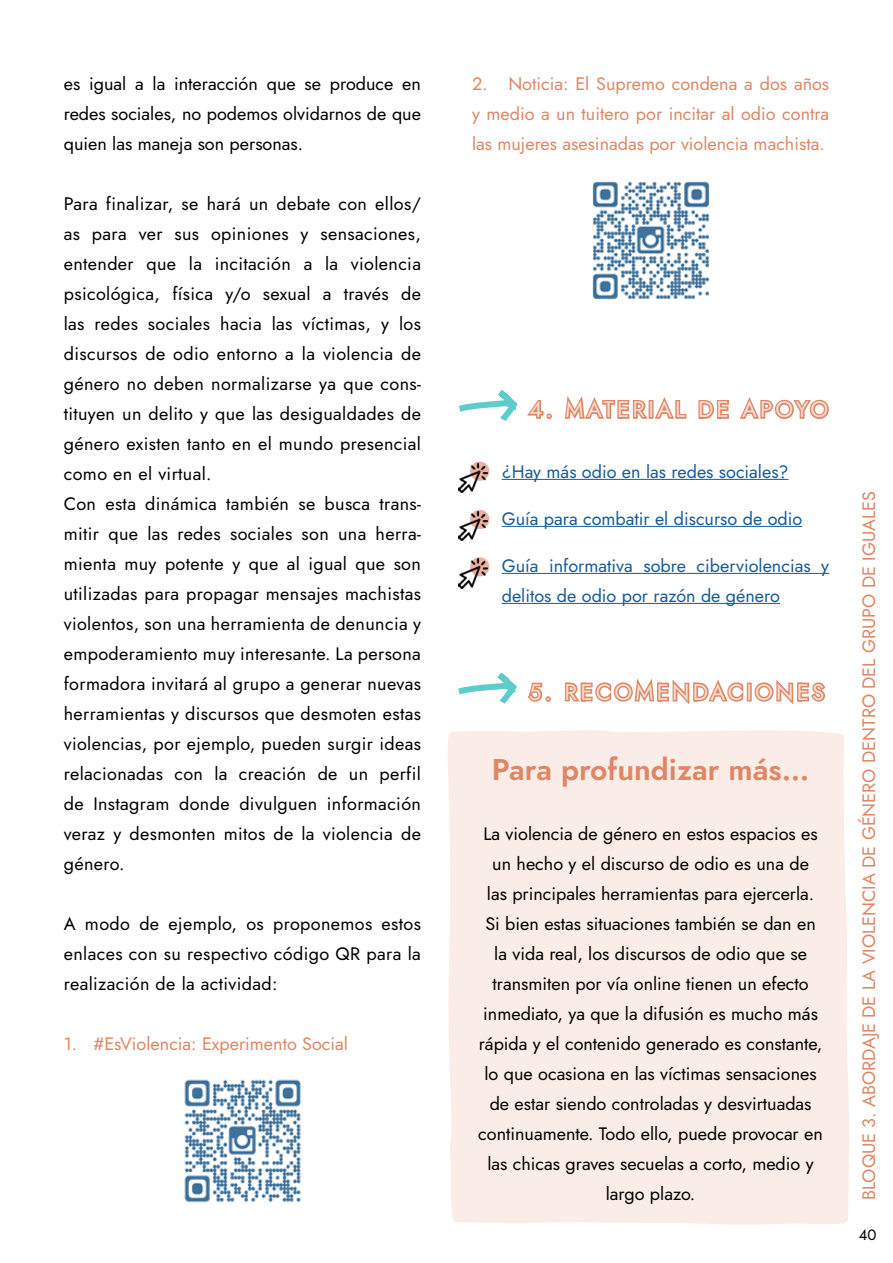
<style>
.page{position:relative;width:893px;height:1263px;background:#fff}
.page>*{position:absolute;margin:0;border:0;box-sizing:border-box;transform-origin:0 0}
.t1{font:600 30px "Jost";color:#e08664}
.t2{font:22.5px "Jost";letter-spacing:.14em;color:#f5ddd3}
.t3{font:18px/30px "Jost";letter-spacing:.02em;color:#000;text-align:justify}
.t4{font:18px/30px "Jost";color:#000;text-align:center}
.t5{font:18px/30px "Jost";color:#e08664;text-align:justify}
.t6{font:18px/30px "Jost";color:#165b9a}
.t7{font:15px "Jost";color:#000}
</style>
<div class="page">
<svg style="left:470px;top:461px;width:19px;height:20px"></svg>
<img style="left:458px;top:463px;width:30px;height:30px">
<svg style="left:470px;top:510px;width:19px;height:19px"></svg>
<img style="left:458px;top:511px;width:30px;height:30px">
<svg style="left:470px;top:557px;width:19px;height:19px"></svg>
<img style="left:458px;top:559px;width:30px;height:29px">
<svg style="left:459px;top:390px;width:93px;height:31px"></svg>
<svg style="left:564px;top:396px;width:52px;height:23px"></svg>
<div style="left:618px;top:414px;width:11px;height:5px;border:3px solid #e08664"></div>
<div style="left:618px;top:400px;width:11px;height:5px;border:3px solid #e08664"></div>
<div style="left:618px;top:406px;width:11px;height:5px;border:3px solid #e08664"></div>
<div style="left:617px;top:400px;width:5px;height:19px;border:3px solid #e08664"></div>
<svg style="left:632px;top:397px;width:55px;height:22px"></svg>
<svg style="left:698px;top:400px;width:17px;height:19px"></svg>
<div style="left:718px;top:414px;width:11px;height:5px;border:3px solid #e08664"></div>
<div style="left:718px;top:400px;width:11px;height:5px;border:3px solid #e08664"></div>
<div style="left:718px;top:406px;width:10px;height:5px;border:3px solid #e08664"></div>
<div style="left:717px;top:400px;width:5px;height:19px;border:3px solid #e08664"></div>
<svg style="left:740px;top:397px;width:89px;height:22px"></svg>
<div style="left:447px;top:730px;width:402px;height:495px;background:#faede8"></div>
<svg style="left:458px;top:672px;width:93px;height:32px"></svg>
<svg style="left:564px;top:682px;width:19px;height:20px"></svg>
<div style="left:582px;top:697px;width:11px;height:4px;border:3px solid #e08664"></div>
<div style="left:582px;top:683px;width:11px;height:4px;border:3px solid #e08664"></div>
<div style="left:582px;top:689px;width:10px;height:5px;border:3px solid #e08664"></div>
<div style="left:581px;top:683px;width:4px;height:18px;border:3px solid #e08664"></div>
<svg style="left:595px;top:679px;width:60px;height:23px"></svg>
<div style="left:658px;top:697px;width:11px;height:4px;border:3px solid #e08664"></div>
<div style="left:658px;top:683px;width:11px;height:4px;border:3px solid #e08664"></div>
<div style="left:658px;top:689px;width:11px;height:5px;border:3px solid #e08664"></div>
<div style="left:657px;top:683px;width:5px;height:18px;border:3px solid #e08664"></div>
<svg style="left:672px;top:680px;width:72px;height:25px"></svg>
<div style="left:747px;top:683px;width:5px;height:18px;border:3px solid #e08664"></div>
<svg style="left:754px;top:680px;width:40px;height:25px"></svg>
<div style="left:798px;top:697px;width:11px;height:4px;border:3px solid #e08664"></div>
<div style="left:798px;top:683px;width:11px;height:4px;border:3px solid #e08664"></div>
<div style="left:798px;top:689px;width:10px;height:5px;border:3px solid #e08664"></div>
<div style="left:797px;top:683px;width:5px;height:18px;border:3px solid #e08664"></div>
<svg style="left:811px;top:682px;width:15px;height:20px"></svg>
<hr style="left:502px;top:479px;width:287px;height:1px;background:#165b9a">
<hr style="left:502px;top:526px;width:300px;height:1px;background:#165b9a">
<hr style="left:502px;top:573px;width:327px;height:1px;background:#165b9a">
<hr style="left:502px;top:603px;width:278px;height:1px;background:#165b9a">
<img style="left:184px;top:1079px;width:117px;height:124px">
<img style="left:592px;top:181px;width:118px;height:119px">
<p class="t3" style="left:64px;top:69px;width:359px">es igual a la interacción que se produce en redes sociales, no podemos olvidarnos de que quien las maneja son personas.</p>
<p class="t3" style="left:64px;top:189px;width:359px;text-align:left">Para finalizar, se hará un debate con ellos/ as para ver sus opiniones y sensaciones, entender que la incitación a la violencia psicológica, física y/o sexual a través de las redes sociales hacia las víctimas, y los discursos de odio entorno a la violencia de género no deben normalizarse ya que cons&shy;tituyen un delito y que las desigualdades de género existen tanto en el mundo presencial como en el virtual.<br>Con esta dinámica también se busca trans&shy;mitir que las redes sociales son una herra&shy;mienta muy potente y que al igual que son utilizadas para propagar mensajes machistas violentos, son una herramienta de denuncia y empoderamiento muy interesante. La persona formadora invitará al grupo a generar nuevas herramientas y discursos que desmoten estas violencias, por ejemplo, pueden surgir ideas relacionadas con la creación de un perfil de Instagram donde divulguen información veraz y desmonten mitos de la violencia de género.</p>
<p class="t3" style="left:64px;top:909px;width:359px">A modo de ejemplo, os proponemos estos enlaces con su respectivo código QR para la realización de la actividad:</p>
<p class="t5" style="left:64px;top:1029px;width:286px">1. #EsViolencia: Experimento Social</p>
<p class="t5" style="left:472px;top:69px;width:359px">2. Noticia: El Supremo condena a dos años y medio a un tuitero por incitar al odio contra las mujeres asesinadas por violencia machista.</p>
<p class="t2" style="left:530px;top:394px;width:300px">4. MATERIAL DE APOYO</p>
<p class="t6" style="left:502px;top:456px;width:288px">¿Hay más odio en las redes sociales?</p>
<p class="t6" style="left:502px;top:503px;width:302px">Guía para combatir el discurso de odio</p>
<p class="t6" style="left:502px;top:550px;width:329px">Guía informativa sobre ciberviolencias y delitos de odio por razón de género</p>
<p class="t2" style="left:529px;top:677px;width:297px">5. RECOMENDACIONES</p>
<h1 class="t1" style="left:492px;top:749px;width:319px">Para profundizar más…</h1>
<p class="t4" style="left:478px;top:819px;width:346px">La violencia de género en estos espacios es un hecho y el discurso de odio es una de<br>las principales herramientas para ejercerla.<br>Si bien estas situaciones también se dan en la vida real, los discursos de odio que se transmiten por vía online tienen un efecto inmediato, ya que la difusión es mucho más rápida y el contenido generado es constante, lo que ocasiona en las víctimas sensaciones de estar siendo controladas y desvirtuadas continuamente. Todo ello, puede provocar en las chicas graves secuelas a corto, medio y largo plazo.</p>
<p class="t5" style="left:854px;top:1200px;width:710px;rotate:-90deg">BLOQUE 3. ABORDAJE DE LA VIOLENCIA DE GÉNERO DENTRO DEL GRUPO DE IGUALES</p>
<p class="t7" style="left:859px;top:1225px;width:19px">40</p>
</div>
